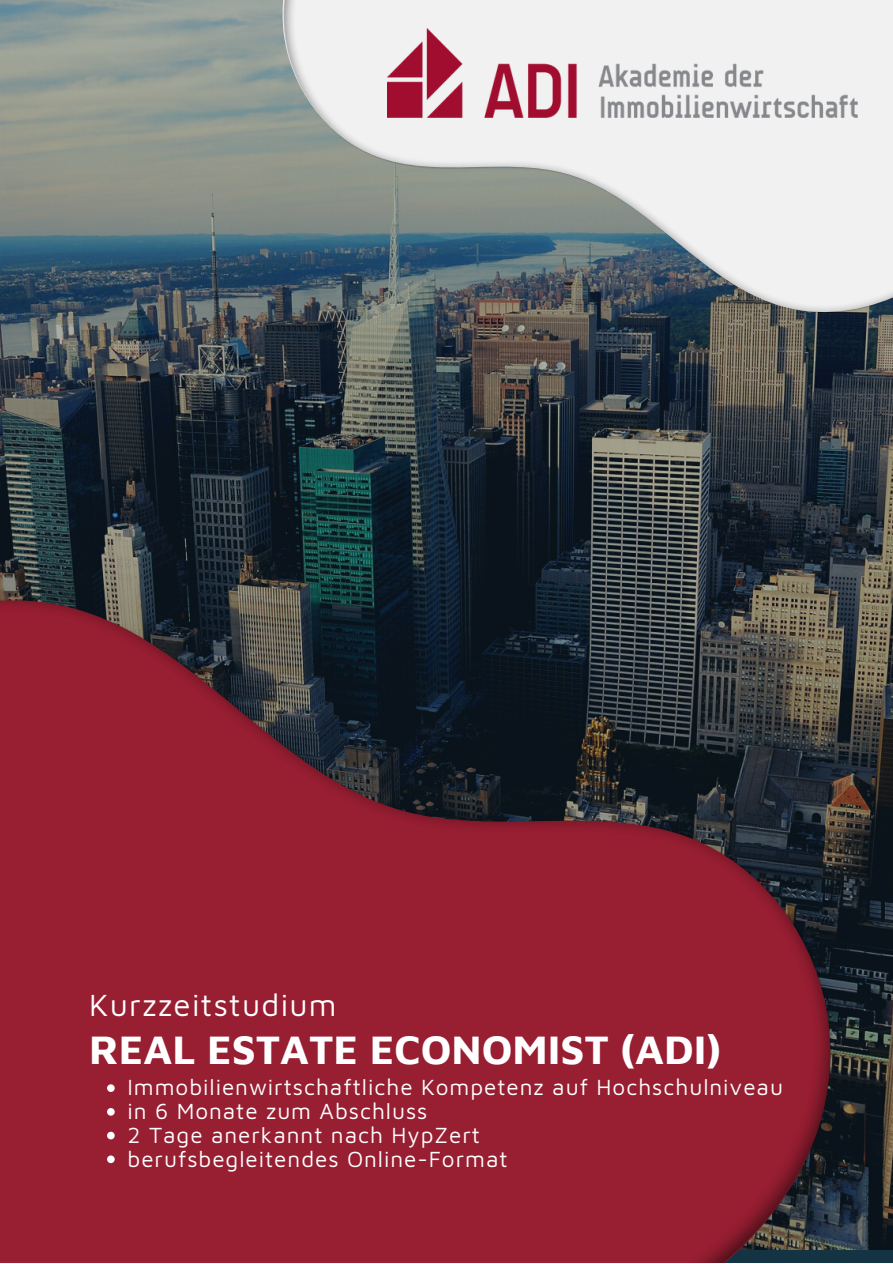
<style>
.page{position:relative;width:893px;height:1264px;background:#fff}
.page>*{position:absolute;margin:0;border:0;box-sizing:border-box;transform-origin:0 0}
.t1{font:700 41.7px "Maven Pro";color:#fff}
.t2{font:31.35px "Maven Pro";letter-spacing:.04em;color:#fff}
.t3{font:22.5px "Maven Pro";letter-spacing:.04em;color:#fff}
</style>
<div class="page">
<img style="left:0;top:0;width:892px;height:529px">
<img style="left:237px;top:0;width:655px;height:359px">
<img style="left:0;top:529px;width:892px;height:733px">
<svg style="left:107px;top:1084px;width:8px;height:7px"></svg>
<svg style="left:107px;top:1108px;width:8px;height:7px"></svg>
<svg style="left:107px;top:1131px;width:8px;height:8px"></svg>
<svg style="left:107px;top:1155px;width:8px;height:8px"></svg>
<img style="left:387px;top:29px;width:470px;height:88px">
<p class="t2" style="left:89px;top:985px;width:249px">Kurzzeitstudium</p>
<p class="t1" style="left:89px;top:1024px;width:633px">REAL ESTATE ECONOMIST (ADI)</p>
<p class="t3" style="left:127px;top:1073px;width:657px">Immobilienwirtschaftliche Kompetenz auf Hochschulniveau</p>
<p class="t3" style="left:127px;top:1097px;width:301px">in 6 Monate zum Abschluss</p>
<p class="t3" style="left:127px;top:1121px;width:354px">2 Tage anerkannt nach HypZert</p>
<p class="t3" style="left:127px;top:1144px;width:381px">berufsbegleitendes Online-Format</p>
</div>
